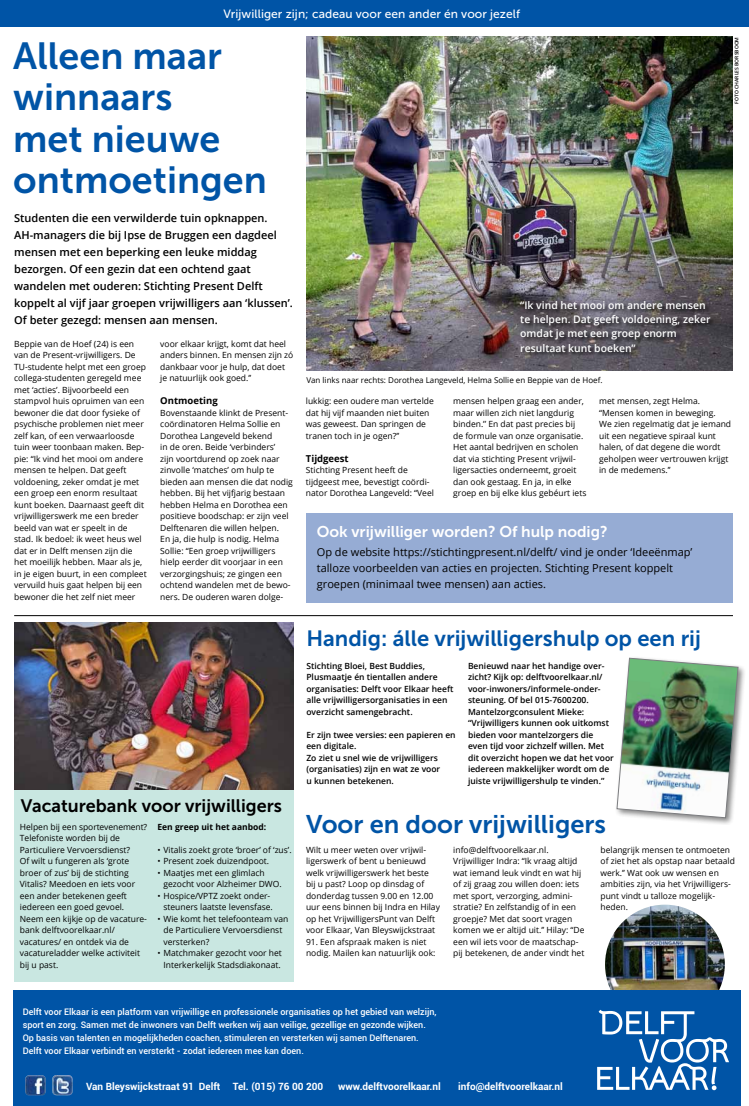
<style>
.page{position:relative;width:749px;height:1106px;background:#fff}
.page>*{position:absolute;margin:0;border:0;box-sizing:border-box;transform-origin:0 0}
.t1{font:37.6px/41.4px "Museo Sans 700";color:#0054a6}
.t2{font:25.4px "Museo Sans 700";color:#0054a6}
.t3{font:22px "Museo Sans 700";color:#0054a6}
.t4{font:18px "Museo Sans 700";color:#000}
.t5{font:15.5px "Museo Sans 700";color:#fff}
.t6{font:12px "Museo Sans 500";letter-spacing:.005em;color:#fff}
.t7{font:600 11px/17px "Open Sans";color:#000}
.t8{font:11px/16px "Open Sans";color:#000}
.t9{font:600 10.4px/14.2px "Open Sans";color:#fff}
.t10{font:700 10px "Roboto";color:#fff}
.t11{font:700 9.5px "Open Sans";color:#000}
.t12{font:500 9px/13px "Roboto";color:#fff}
.t13{font:8.5px/11.5px "Open Sans";color:#000}
.t14{font:600 8.5px/11.5px "Open Sans";color:#000}
.t15{font:700 8.5px "Open Sans";color:#000}
.t16{font:8px "Open Sans";color:#000}
.t17{font:600 5px "Open Sans";color:#000}
</style>
<div class="page">
<img style="left:604px;top:904px;width:120px;height:120px;border-radius:60px">
<div style="left:14px;top:626px;width:279px;height:355px;background:#c9e7e1"></div>
<div style="left:0;top:0;width:748px;height:27px;background:#0054a6"></div>
<div style="left:13px;top:990px;width:727px;height:116px;background:#0054a6"></div>
<svg style="left:597px;top:1009px;width:132px;height:81px"></svg>
<img style="left:25px;top:1075px;width:48px;height:20px">
<hr style="left:14px;top:615px;width:718px;height:1px;background:#000">
<img style="left:306px;top:36px;width:426px;height:334px">
<div style="left:306px;top:514px;width:426px;height:89px;background:#96acd4"></div>
<div style="left:614px;top:655px;width:131px;height:170px;background:#000;opacity:.48"></div>
<img style="left:616px;top:658px;width:122px;height:160px">
<div style="left:520px;top:301px;width:195px;height:56px;background:#000;opacity:.75"></div>
<img style="left:14px;top:622px;width:279px;height:167px">
<h3 class="t6" style="left:223px;top:8px;width:298px">Vrijwilliger zijn; cadeau voor een ander én voor jezelf</h3>
<h1 class="t1" style="left:13px;top:35px;width:255px">Alleen maar winnaars<br>met nieuwe ontmoetingen</h1>
<p class="t17" style="left:733px;top:104px;width:68px;rotate:-90deg">FOTO CHARLES BORSBOOM</p>
<p class="t7" style="left:14px;top:209px;width:280px">Studenten die een verwilderde tuin opknappen.<br>AH-managers die bij Ipse de Bruggen een dagdeel mensen met een beperking een leuke middag bezorgen. Of een gezin dat een ochtend gaat wandelen met ouderen: Stichting Present Delft koppelt al vijf jaar groepen vrijwilligers aan ‘klussen’.<br>Of beter gezegd: mensen aan mensen.</p>
<p class="t13" style="left:14px;top:337px;width:134px">Beppie van de Hoef (24) is een van de Present-vrijwilligers. De<br>TU-studente helpt met een groep collega-studenten geregeld mee met ‘acties’. Bijvoorbeeld een stampvol huis opruimen van een bewoner die dat door fysieke of psychische problemen niet meer zelf kan, of een verwaarloosde tuin weer toonbaan maken. Bep&shy;pie: “Ik vind het mooi om andere mensen te helpen. Dat geeft voldoening, zeker omdat je met een groep een enorm resultaat kunt boeken. Daarnaast geeft dit vrijwilligerswerk me een breder beeld van wat er speelt in de stad. Ik bedoel: ik weet heus wel dat er in Delft mensen zijn die het moeilijk hebben. Maar als je, in je eigen buurt, in een compleet vervuild huis gaat helpen bij een bewoner die het zelf niet meer</p>
<p class="t13" style="left:160px;top:337px;width:135px">voor elkaar krijgt, komt dat heel anders binnen. En mensen zijn zó dankbaar voor je hulp, dat doet je natuurlijk ook goed.’’</p>
<p class="t11" style="left:160px;top:394px;width:59px">Ontmoeting</p>
<p class="t13" style="left:160px;top:406px;width:134px">Bovenstaande klinkt de Present&shy;coördinatoren Helma Sollie en<br>Dorothea Langeveld bekend<br>in de oren. Beide ‘verbinders’<br>zijn voortdurend op zoek naar zinvolle ‘matches’ om hulp te bieden aan mensen die dat nodig hebben. Bij het vijfjarig bestaan hebben Helma en Dorothea een positieve boodschap: er zijn veel<br>Delftenaren die willen helpen.<br>En ja, die hulp is nodig. Helma<br>Sollie: “Een groep vrijwilligers hielp eerder dit voorjaar in een verzorgingshuis; ze gingen een ochtend wandelen met de bewo&shy;ners. De ouderen waren dolge-</p>
<h3 class="t4" style="left:21px;top:796px;width:262px">Vacaturebank voor vrijwilligers</h3>
<p class="t13" style="left:20px;top:820px;width:129px">Helpen bij een sportevenement?<br>Telefoniste worden bij de<br>Particuliere Vervoersdienst?<br>Of wilt u fungeren als ‘grote broer of zus’ bij de stichting<br>Vitalis? Meedoen en iets voor een ander betekenen geeft iedereen een goed gevoel.<br>Neem een kijkje op de vacature&shy;bank delftvoorelkaar.nl/ vacatures/ en ontdek via de vacatureladder welke activiteit bij u past.</p>
<p class="t15" style="left:157px;top:820px;width:110px">Een greep uit het aanbod:</p>
<p class="t13" style="left:157px;top:843px;width:136px">• Vitalis zoekt grote ‘broer’ of ‘zus’.</p>
<p class="t13" style="left:157px;top:855px;width:113px">• Present zoek duizendpoot.</p>
<p class="t13" style="left:163px;top:866px;width:120px;text-indent:-6px">• Maatjes met een glimlach gezocht voor Alzheimer DWO.</p>
<p class="t13" style="left:157px;top:889px;width:117px;text-align:right">• Hospice/VPTZ zoekt onder&shy;steuners laatste levensfase.</p>
<p class="t13" style="left:163px;top:912px;width:126px;text-indent:-6px">• Wie komt het telefoonteam van de Particuliere Vervoersdienst versterken?</p>
<p class="t13" style="left:157px;top:947px;width:126px;text-align:center">• Matchmaker gezocht voor het<br>Interkerkelijk Stadsdiakonaat.</p>
<p class="t9" style="left:520px;top:298px;width:192px">“Ik vind het mooi om andere mensen te helpen. Dat geeft voldoening, zeker omdat je met een groep enorm resultaat kunt boeken”</p>
<p class="t16" style="left:306px;top:374px;width:297px">Van links naar rechts: Dorothea Langeveld, Helma Sollie en Beppie van de Hoef.</p>
<p class="t13" style="left:306px;top:395px;width:129px">lukkig: een oudere man vertelde dat hij vijf maanden niet buiten was geweest. Dan springen de tranen toch in je ogen?’’</p>
<p class="t11" style="left:306px;top:451px;width:44px">Tijdgeest</p>
<p class="t13" style="left:306px;top:464px;width:129px">Stichting Present heeft de tijdgeest mee, bevestigt coördi&shy;nator Dorothea Langeveld: “Veel</p>
<p class="t13" style="left:453px;top:395px;width:135px">mensen helpen graag een ander, maar willen zich niet langdurig binden.’’ En dat past precies bij de formule van onze organisatie.<br>Het aantal bedrijven en scholen dat via stichting Present vrijwil&shy;ligersacties onderneemt, groeit dan ook gestaag. En ja, in elke groep en bij elke klus gebéurt iets</p>
<p class="t13" style="left:599px;top:395px;width:133px">met mensen, zegt Helma. “Mensen komen in beweging.<br>We zien regelmatig dat je iemand uit een negatieve spiraal kunt halen, of dat degene die wordt geholpen weer vertrouwen krijgt in de medemens.’’</p>
<h3 class="t5" style="left:317px;top:523px;width:292px">Ook vrijwilliger worden? Of hulp nodig?</h3>
<p class="t8" style="left:317px;top:543px;width:377px">Op de website https://stichtingpresent.nl/delft/ vind je onder ‘Ideeënmap’ talloze voorbeelden van acties en projecten. Stichting Present koppelt groepen (minimaal twee mensen) aan acties.</p>
<h3 class="t3" style="left:306px;top:626px;width:396px">Handig: álle vrijwilligershulp op een rij</h3>
<p class="t14" style="left:306px;top:659px;width:148px">Stichting Bloei, Best Buddies, Plusmaatje én tientallen andere organisaties: Delft voor Elkaar heeft alle vrijwilligersorganisaties in een overzicht samengebracht.</p>
<p class="t14" style="left:306px;top:728px;width:151px">Er zijn twee versies: een papieren en een digitale.<br>Zo ziet u snel wie de vrijwilligers (organisaties) zijn en wat ze voor<br>u kunnen betekenen.</p>
<p class="t14" style="left:468px;top:659px;width:147px">Benieuwd naar het handige over&shy;zicht? Kijk op: delftvoorelkaar.nl/ voor-inwoners/informele-onder&shy;steuning. Of bel 015-7600200.<br>Mantelzorgconsulent Mieke: “Vrijwilligers kunnen ook uitkomst bieden voor mantelzorgers die even tijd voor zichzelf willen. Met dit overzicht hopen we dat het voor iedereen makkelijker wordt om de juiste vrijwilligershulp te vinden.”</p>
<h2 class="t2" style="left:306px;top:809px;width:301px">Voor en door vrijwilligers</h2>
<p class="t13" style="left:306px;top:843px;width:135px">Wilt u meer weten over vrijwil&shy;ligerswerk of bent u benieuwd welk vrijwilligerswerk het beste bij u past? Loop op dinsdag of donderdag tussen 9.00 en 12.00 uur eens binnen bij Indra en Hilay op het VrijwilligersPunt van Delft voor Elkaar, Van Bleyswijckstraat</p>
<p class="t13" style="left:306px;top:935px;width:131px">91. Een afspraak maken is niet nodig. Mailen kan natuurlijk ook:</p>
<p class="t13" style="left:453px;top:843px;width:133px">info@delftvoorelkaar.nl.<br>Vrijwilliger Indra: “Ik vraag altijd wat iemand leuk vindt en wat hij of zij graag zou willen doen: iets met sport, verzorging, admini&shy;stratie? En zelfstandig of in een groepje? Met dat soort vragen komen we er altijd uit.’’ Hilay: “De een wil iets voor de maatschap&shy;pij betekenen, de ander vindt het</p>
<p class="t13" style="left:600px;top:843px;width:136px">belangrijk mensen te ontmoeten of ziet het als opstap naar betaald werk.’’ Wat ook uw wensen en ambities zijn, via het Vrijwilligers&shy;punt vindt u talloze mogelijk&shy;heden.</p>
<p class="t12" style="left:23px;top:1004px;width:415px">Delft voor Elkaar is een platform van vrijwillige en professionele organisaties op het gebied van welzijn, sport en zorg. Samen met de inwoners van Delft werken wij aan veilige, gezellige en gezonde wijken.<br>Op basis van talenten en mogelijkheden coachen, stimuleren en versterken wij samen Delftenaren.<br>Delft voor Elkaar verbindt en versterkt - zodat iedereen mee kan doen.</p>
<p class="t10" style="left:86px;top:1079px;width:238px">Van Bleyswijckstraat 91 Delft Tel. (015) 76 00 200</p>
<p class="t10" style="left:338px;top:1079px;width:104px">www.delftvoorelkaar.nl</p>
<p class="t10" style="left:458px;top:1079px;width:106px">info@delftvoorelkaar.nl</p>
</div>
